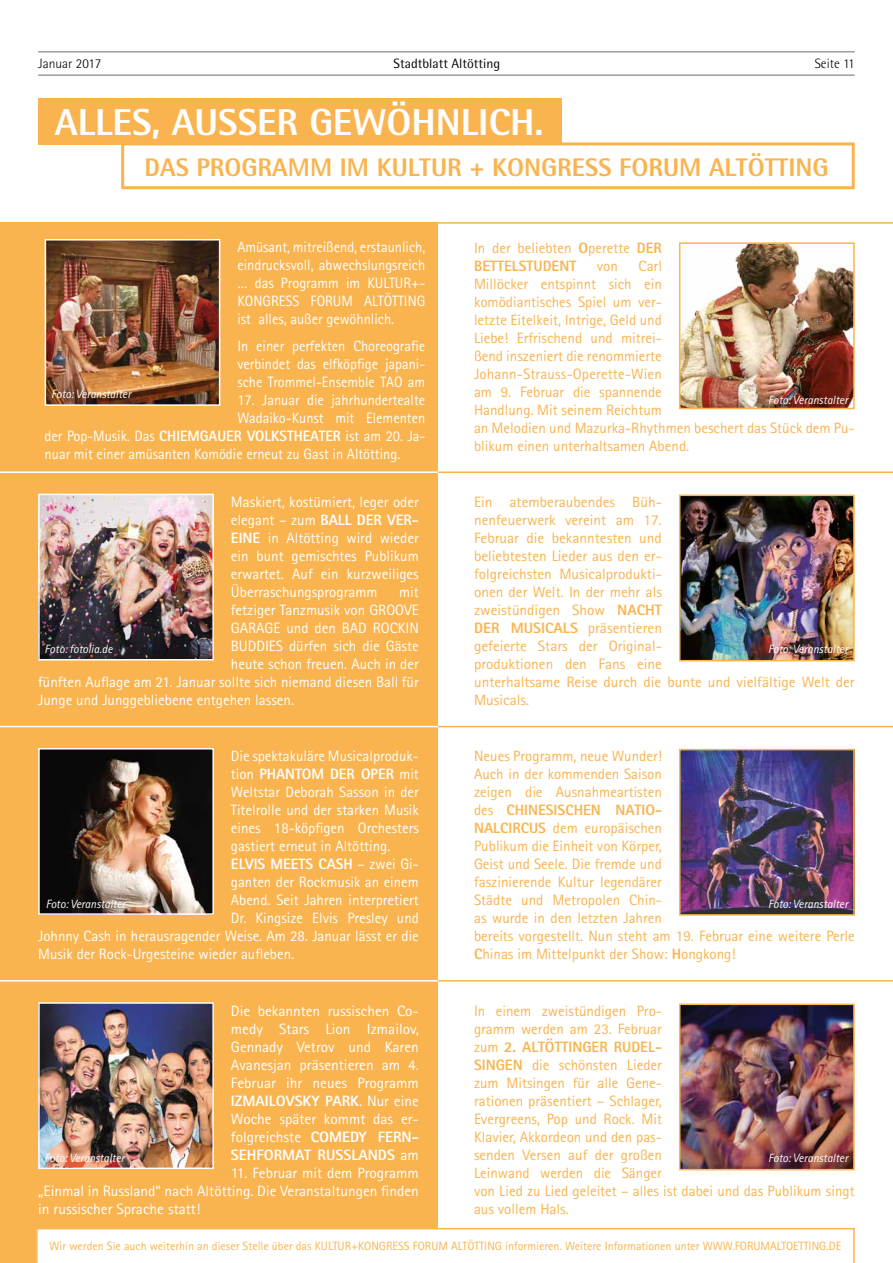
<style>
.page{position:relative;width:893px;height:1263px;background:#fff}
.page>*{position:absolute;margin:0;border:0;box-sizing:border-box;transform-origin:0 0}
.t1{font:800 37.5px "Rotis Semi Sans";color:#fff}
.t2{font:800 25.5px "Rotis Semi Sans";color:#f9b44f}
.t3{font:15px/18px "Rotis Sans Serif";color:#f9b44f}
.t4{font:15px/18px "Rotis Sans Serif";color:#fff;text-align:justify}
.t5{font:15px/18px "Rotis Sans Serif";color:#fff;text-align:justify;scale:.96 1}
.t6{font:800 15px "Rotis Sans Serif";color:#fff}
.t7{font:800 15px "Rotis Sans Serif";color:#f9b44f}
.t8{font:800 15px "Rotis Sans Serif";color:#fff;scale:.96 1}
.t9{font:13.5px "Rotis Semi Sans";color:#000}
.t10{font:300 13.5px "Rotis Semi Sans";color:#000}
.t11{font:italic 12px "Rotis Sans Serif";color:#fff}
.t12{font:12px "Rotis Sans Serif";color:#f9b44f}
.s1{font-weight:800}
.s2{font-weight:400}
</style>
<div class="page">
<hr style="left:38px;top:51px;width:817px;height:2px;background:#9d9d9c">
<hr style="left:38px;top:74px;width:817px;height:2px;background:#9d9d9c">
<div style="left:38px;top:98px;width:523px;height:47px;background:#f9b44f"></div>
<div style="left:0;top:222px;width:438px;height:1041px;background:#f9b44f"></div>
<div style="left:121px;top:142px;width:734px;height:47px;border:3px solid #f9b44f"></div>
<svg style="left:36px;top:1228px;width:819px;height:35px"></svg>
<img style="left:682px;top:245px;width:170px;height:161px">
<div style="left:679px;top:242px;width:176px;height:167px;border:2px solid #f9b44f"></div>
<img style="left:41px;top:497px;width:170px;height:160px">
<div style="left:38px;top:494px;width:176px;height:166px;border:2px solid #fff"></div>
<img style="left:682px;top:498px;width:170px;height:160px">
<div style="left:679px;top:495px;width:176px;height:166px;border:2px solid #f9b44f"></div>
<img style="left:41px;top:751px;width:170px;height:161px">
<div style="left:38px;top:748px;width:176px;height:167px;border:2px solid #fff"></div>
<img style="left:682px;top:752px;width:170px;height:161px">
<div style="left:679px;top:749px;width:176px;height:167px;border:2px solid #f9b44f"></div>
<img style="left:41px;top:1005px;width:170px;height:161px">
<div style="left:38px;top:1002px;width:176px;height:167px;border:2px solid #fff"></div>
<img style="left:682px;top:1006px;width:170px;height:161px">
<div style="left:679px;top:1003px;width:176px;height:167px;border:2px solid #f9b44f"></div>
<hr style="left:0;top:471px;width:438px;height:2px;background:#fff">
<hr style="left:438px;top:471px;width:455px;height:2px;background:#f9b44f">
<hr style="left:0;top:726px;width:438px;height:1px;background:#fff">
<hr style="left:438px;top:726px;width:455px;height:1px;background:#f9b44f">
<hr style="left:0;top:980px;width:438px;height:1px;background:#fff">
<hr style="left:438px;top:980px;width:455px;height:1px;background:#f9b44f">
<hr style="left:438px;top:222px;width:455px;height:2px;background:#f9b44f">
<img style="left:48px;top:242px;width:169px;height:161px">
<div style="left:45px;top:239px;width:175px;height:167px;border:2px solid #fff"></div>
<p class="t10" style="left:38px;top:55px;width:65px">Januar 2017</p>
<p class="t9" style="left:394px;top:55px;width:108px">Stadtblatt Altötting</p>
<p class="t10" style="left:815px;top:55px;width:42px">Seite 11</p>
<h1 class="t1" style="left:55px;top:98px;width:490px">ALLES, AUSSER GEWÖHNLICH.</h1>
<h2 class="t2" style="left:145px;top:151px;width:685px">DAS PROGRAMM IM KULTUR + KONGRESS FORUM ALTÖTTING</h2>
<p class="t5" style="left:237px;top:238px;width:197px">Amüsant, mitreißend, erstaunlich, eindrucksvoll, abwechslungsreich … das Programm im KULTUR+- KONGRESS FORUM ALTÖTTING ist alles, außer gewöhnlich.</p>
<p class="t5" style="left:237px;top:337px;width:197px">In einer perfekten Choreografie verbindet das elfköpfige japani&shy;sche Trommel-Ensemble TAO am</p>
<p class="t5" style="left:237px;top:391px;width:197px">17. Januar die jahrhundertealte<br>Wadaiko-Kunst mit Elementen</p>
<p class="t5" style="left:45px;top:427px;width:189px">der Pop-Musik. Das <span class="s1">CHIEMGAUER</span></p>
<p class="t8" style="left:247px;top:426px;width:84px">VOLKSTHEATER</p>
<p class="t11" style="left:51px;top:387px;width:81px">Foto: Veranstalter</p>
<p class="t5" style="left:45px;top:427px;width:398px;text-indent:301px">ist am 20. Ja&shy;nuar mit einer amüsanten Komödie erneut zu Gast in Altötting.</p>
<p class="t4" style="left:231px;top:493px;width:189px">Maskiert, kostümiert, leger oder elegant – zum <span class="s1">BALL DER VER-EINE</span></p>
<p class="t4" style="left:231px;top:529px;width:189px;text-indent:37px">in Altötting wird wieder ein bunt gemischtes Publikum erwartet. Auf ein kurzweiliges Überraschungsprogramm</p>
<p class="t4" style="left:399px;top:583px;width:21px">mit</p>
<p class="t4" style="left:231px;top:601px;width:189px">fetziger Tanzmusik von GROOVE</p>
<p class="t4" style="left:231px;top:619px;width:189px">GARAGE und den BAD ROCKIN</p>
<p class="t4" style="left:231px;top:637px;width:189px">BUDDIES dürfen sich die Gäste</p>
<p class="t4" style="left:231px;top:655px;width:189px">heute schon freuen. Auch in der</p>
<p class="t4" style="left:38px;top:673px;width:382px">fünften Auflage am 21. Januar sollte sich niemand diesen Ball für</p>
<p class="t4" style="left:38px;top:691px;width:257px">Junge und Junggebliebene entgehen lassen.</p>
<p class="t11" style="left:45px;top:642px;width:69px">Foto: fotolia.de</p>
<p class="t4" style="left:231px;top:747px;width:189px">Die spektakuläre Musicalproduk-</p>
<p class="t6" style="left:231px;top:765px;width:189px"><span class="s2">tion</span> PHANTOM DER OPER <span class="s2">mit</span></p>
<p class="t4" style="left:231px;top:783px;width:189px">Weltstar Deborah Sasson in der</p>
<p class="t4" style="left:231px;top:801px;width:189px">Titelrolle und der starken Musik</p>
<p class="t4" style="left:231px;top:819px;width:189px">eines 18-köpfigen Orchesters</p>
<p class="t4" style="left:231px;top:837px;width:161px">gastiert erneut in Altötting.</p>
<p class="t6" style="left:231px;top:855px;width:189px">ELVIS MEETS CASH <span class="s2">– zwei Gi-</span></p>
<p class="t4" style="left:231px;top:873px;width:189px">ganten der Rockmusik an einem</p>
<p class="t4" style="left:231px;top:891px;width:189px">Abend. Seit Jahren interpretiert</p>
<p class="t4" style="left:231px;top:909px;width:189px">Dr. Kingsize Elvis Presley und</p>
<p class="t4" style="left:38px;top:927px;width:382px">Johnny Cash in herausragender Weise. Am 28. Januar lässt er die</p>
<p class="t4" style="left:38px;top:945px;width:257px">Musik der Rock-Urgesteine wieder aufleben.</p>
<p class="t11" style="left:46px;top:897px;width:81px">Foto: Veranstalter</p>
<p class="t4" style="left:231px;top:1002px;width:189px">Die bekannten russischen Co&shy;medy Stars Lion Izmailov, Gennady Vetrov und Karen Avanesjan präsentieren am 4.<br>Februar ihr neues Programm <span class="s1">IZMAILOVSKY PARK</span>. Nur eine Woche später kommt das er&shy;folgreichste <span class="s1">COMEDY FERN-SEHFORMAT RUSSLANDS</span> am</p>
<p class="t4" style="left:38px;top:1164px;width:382px;text-indent:193px">11. Februar mit dem Programm „Einmal in Russland“ nach Altötting. Die Veranstaltungen finden in russischer Sprache statt!</p>
<p class="t11" style="left:45px;top:1151px;width:81px">Foto: Veranstalter</p>
<p class="t3" style="left:474px;top:239px;width:181px">In der beliebten <span class="s1">O</span>perette <span class="s1">DER<br>BETTEL</span></p>
<p class="t3" style="left:474px;top:257px;width:382px;text-indent:165px">Carl<br>Millöcker entspinnt sich ein<br>komödiantisches Spiel um ver-<br>letzte Eitelkeit, Intrige, Geld und<br>Liebe! Erfrischend und mitrei-<br>ßend inszeniert die renommierte<br>Johann-Strauss-Operette-Wien<br>am 9. Februar die spannende<br>Handlung. Mit seinem Reichtum<br>an Melodien und Mazurka-Rhythmen beschert das Stück dem Pu&shy;blikum einen unterhaltsamen Abend.</p>
<p class="t7" style="left:519px;top:256px;width:42px">STUDENT</p>
<p class="t3" style="left:597px;top:257px;width:23px">von</p>
<p class="t11" style="left:768px;top:393px;width:81px">Foto: Veranstalter</p>
<p class="t3" style="left:474px;top:493px;width:189px;text-align:justify">Ein atemberaubendes Büh&shy;nenfeuerwerk vereint am 17.<br>Februar die bekanntesten und beliebtesten Lieder aus den er&shy;folgreichsten Musicalprodukti&shy;onen der Welt. In der mehr als zweistündigen Show <span class="s1">NACHT DER</span></p>
<p class="t3" style="left:474px;top:619px;width:382px;text-indent:37px"><span class="s1">MUSICALS</span> präsentieren<br>gefeierte Stars der Original-<br>produktionen den Fans eine<br>unterhaltsame Reise durch die bunte und vielfältige Welt der<br>Musicals.</p>
<p class="t11" style="left:768px;top:642px;width:81px">Foto: Veranstalter</p>
<p class="t3" style="left:474px;top:747px;width:189px;text-align:justify">Neues Programm, neue Wunder!<br>Auch in der kommenden Saison zeigen die Ausnahmeartisten des <span class="s1">CHINESISCHEN</span></p>
<p class="t3" style="left:474px;top:801px;width:382px;text-indent:142px"><span class="s1">NATI O-<br>NALCIRCUS</span> dem europäischen<br>Publikum die Einheit von Körper,<br>Geist und Seele. Die fremde und<br>faszinierende Kultur legendärer<br>Städte und Metropolen Chin-<br>as wurde in den letzten Jahren<br>bereits vorgestellt. Nun steht am 19. Februar eine weitere Perle <span class="s1">C</span>hinas im Mittelpunkt der Show: <span class="s1">H</span>ongkong!</p>
<p class="t11" style="left:768px;top:897px;width:81px">Foto: Veranstalter</p>
<p class="t3" style="left:474px;top:1002px;width:189px;text-align:justify">In einem zweistündigen Pro&shy;gramm werden am 23. Februar zum <span class="s1">2. ALTÖTTINGER</span></p>
<p class="t7" style="left:614px;top:1037px;width:50px">RUDEL-</p>
<p class="t7" style="left:474px;top:1055px;width:17px">SINGEN</p>
<p class="t3" style="left:474px;top:1056px;width:382px;text-indent:58px">die schönsten Lieder<br>zum Mitsingen für alle Gene-<br>rationen präsentiert – Schlager,<br>Evergreens, Pop und Rock. Mit<br>Klavier, Akkordeon und den pas-<br>senden Versen auf der großen<br>Leinwand werden die Sänger<br>von Lied zu Lied geleitet – alles ist dabei und das Publikum singt aus vollem Hals.</p>
<p class="t11" style="left:768px;top:1151px;width:81px">Foto: Veranstalter</p>
<p class="t12" style="left:50px;top:1239px;width:793px">Wir werden Sie auch weiterhin an dieser Stelle über das KULTUR+KONGRESS FORUM ALTÖTTING informieren. Weitere Informationen unter WWW.FORUMALTOETTING.DE</p>
</div>
